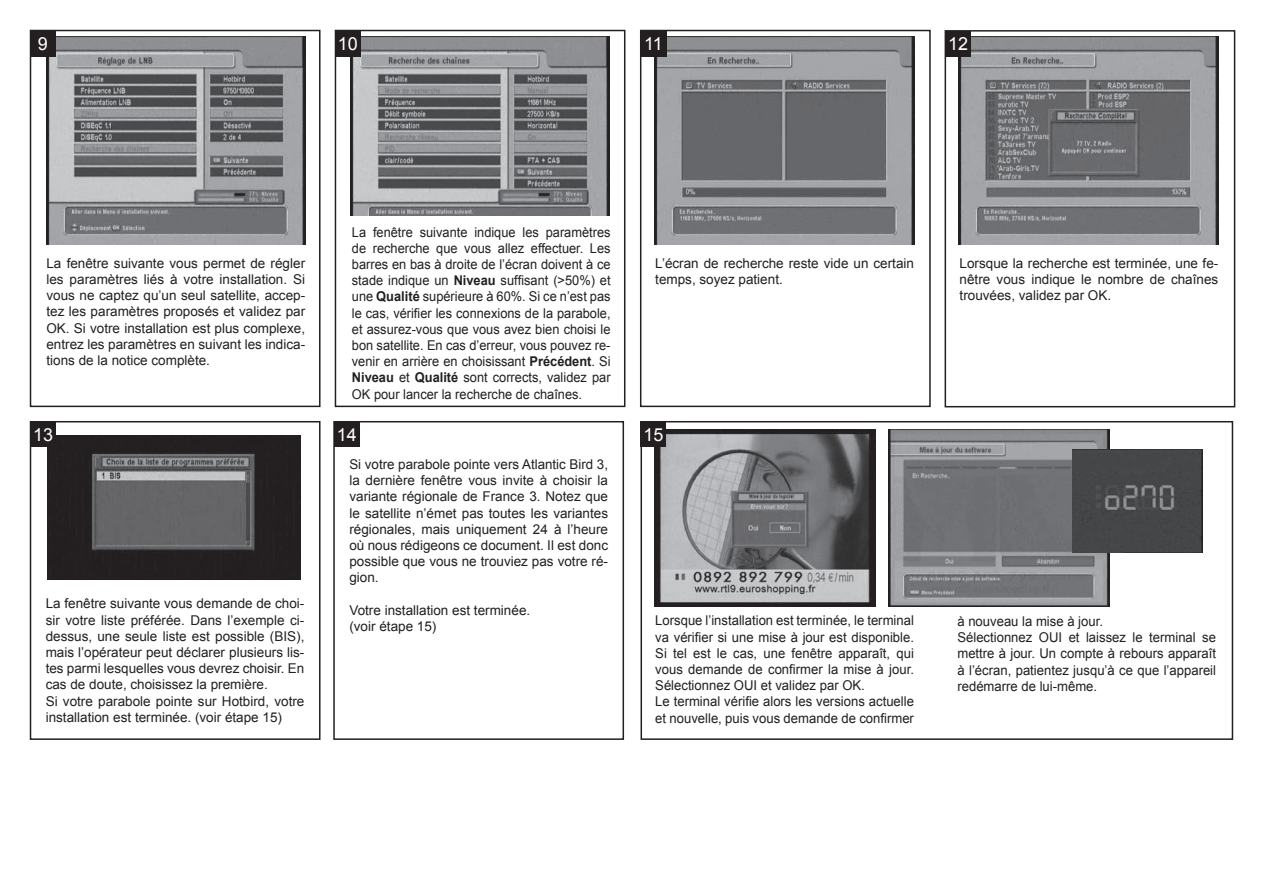
<style>
.page{position:relative;width:1263px;height:893px;background:#fff}
.page>*{position:absolute;margin:0;border:0;box-sizing:border-box;transform-origin:0 0}
.t1{font:18px "Arial";color:#fff}
.t2{font:13.5px/16.2px "Arial";color:#231f20}
.t3{font:13.5px/16.2px "Arial";color:#231f20;text-align:justify;scale:.95 1}
.s1{font-weight:700}
</style>
<div class="page">
<div style="left:335px;top:30px;width:290px;height:377px;border:2px solid #231f20"></div>
<div style="left:30px;top:30px;width:290px;height:377px;border:2px solid #231f20"></div>
<div style="left:944px;top:30px;width:291px;height:377px;border:2px solid #231f20"></div>
<div style="left:30px;top:421px;width:290px;height:319px;border:2px solid #231f20"></div>
<div style="left:333px;top:421px;width:291px;height:319px;border:2px solid #231f20"></div>
<div style="left:640px;top:421px;width:593px;height:319px;border:2px solid #231f20"></div>
<div style="left:640px;top:30px;width:291px;height:377px;border:2px solid #231f20"></div>
<img style="left:46px;top:37px;width:260px;height:207px">
<img style="left:655px;top:429px;width:221px;height:177px">
<img style="left:889px;top:429px;width:220px;height:177px">
<img style="left:655px;top:37px;width:259px;height:207px">
<img style="left:959px;top:37px;width:259px;height:207px">
<img style="left:48px;top:436px;width:253px;height:144px">
<img style="left:350px;top:37px;width:259px;height:179px">
<div style="left:641px;top:31px;width:25px;height:25px;background:#231f20"></div>
<div style="left:945px;top:31px;width:26px;height:25px;background:#231f20"></div>
<div style="left:31px;top:422px;width:25px;height:25px;background:#231f20"></div>
<div style="left:334px;top:422px;width:26px;height:25px;background:#231f20"></div>
<div style="left:641px;top:422px;width:25px;height:25px;background:#231f20"></div>
<div style="left:30px;top:31px;width:26px;height:25px;background:#231f20"></div>
<div style="left:335px;top:31px;width:26px;height:25px;background:#231f20"></div>
<img style="left:1073px;top:449px;width:129px;height:104px">
<p class="t1" style="left:38px;top:34px;width:12px">9</p>
<p class="t1" style="left:338px;top:34px;width:22px">10</p>
<p class="t1" style="left:644px;top:33px;width:20px">11</p>
<p class="t1" style="left:948px;top:33px;width:22px">12</p>
<p class="t2" style="left:46px;top:255px;width:260px;text-align:justify">La fenêtre suivante vous permet de régler les paramètres liés à votre installation. Si vous ne captez qu’un seul satellite, accep&shy;tez les paramètres proposés et validez par OK. Si votre installation est plus complexe, entrez les paramètres en suivant les indica&shy;tions de la notice complète.</p>
<p class="t3" style="left:352px;top:224px;width:274px">La fenêtre suivante indique les paramètres de recherche que vous allez effectuer. Les barres en bas à droite de l’écran doivent à ce stade indique un <span class="s1">Niveau</span> suffisant (&gt;50%) et une <span class="s1">Qualité</span> supérieure à 60%. Si ce n’est pas le cas, vérifier les connexions de la parabole, et assurez-vous que vous avez bien choisi le bon satellite. En cas d’erreur, vous pouvez re&shy;venir en arrière en choisissant <span class="s1">Précédent</span>. Si <span class="s1">Niveau</span> et <span class="s1">Qualité</span> sont corrects, validez par OK pour lancer la recherche de chaînes.</p>
<p class="t2" style="left:655px;top:255px;width:260px">L’écran de recherche reste vide un certain temps, soyez patient.</p>
<p class="t2" style="left:959px;top:255px;width:260px;text-align:justify">Lorsque la recherche est terminée, une fe&shy;nêtre vous indique le nombre de chaînes trouvées, validez par OK.</p>
<p class="t1" style="left:33px;top:424px;width:22px">13</p>
<p class="t1" style="left:337px;top:424px;width:22px">14</p>
<p class="t1" style="left:643px;top:424px;width:22px">15</p>
<p class="t2" style="left:46px;top:595px;width:260px">La fenêtre suivante vous demande de choi&shy;sir votre liste préférée. Dans l’exemple ci&shy;dessus, une seule liste est possible (BIS), mais l’opérateur peut déclarer plusieurs lis&shy;tes parmi lesquelles vous devrez choisir. En cas de doute, choisissez la première.<br>Si votre parabole pointe sur Hotbird, votre installation est terminée. (voir étape 15)</p>
<p class="t2" style="left:349px;top:456px;width:260px;text-align:justify">Si votre parabole pointe vers Atlantic Bird 3, la dernière fenêtre vous invite à choisir la variante régionale de France 3. Notez que le satellite n’émet pas toutes les variantes régionales, mais uniquement 24 à l’heure où nous rédigeons ce document. Il est donc possible que vous ne trouviez pas votre ré&shy;gion.</p>
<p class="t2" style="left:349px;top:602px;width:182px">Votre installation est terminée. (voir étape 15)</p>
<p class="t2" style="left:655px;top:612px;width:260px">Lorsque l’installation est terminée, le terminal va vérifier si une mise à jour est disponible.<br>Si tel est le cas, une fenêtre apparaît, qui vous demande de confirmer la mise à jour.<br>Sélectionnez OUI et validez par OK.<br>Le terminal vérifie alors les versions actuelle et nouvelle, puis vous demande de confirmer</p>
<p class="t2" style="left:957px;top:613px;width:260px">à nouveau la mise à jour.<br>Sélectionnez OUI et laissez le terminal se mettre à jour. Un compte à rebours apparaît à l’écran, patientez jusqu’à ce que l’appareil redémarre de lui-même.</p>
</div>
